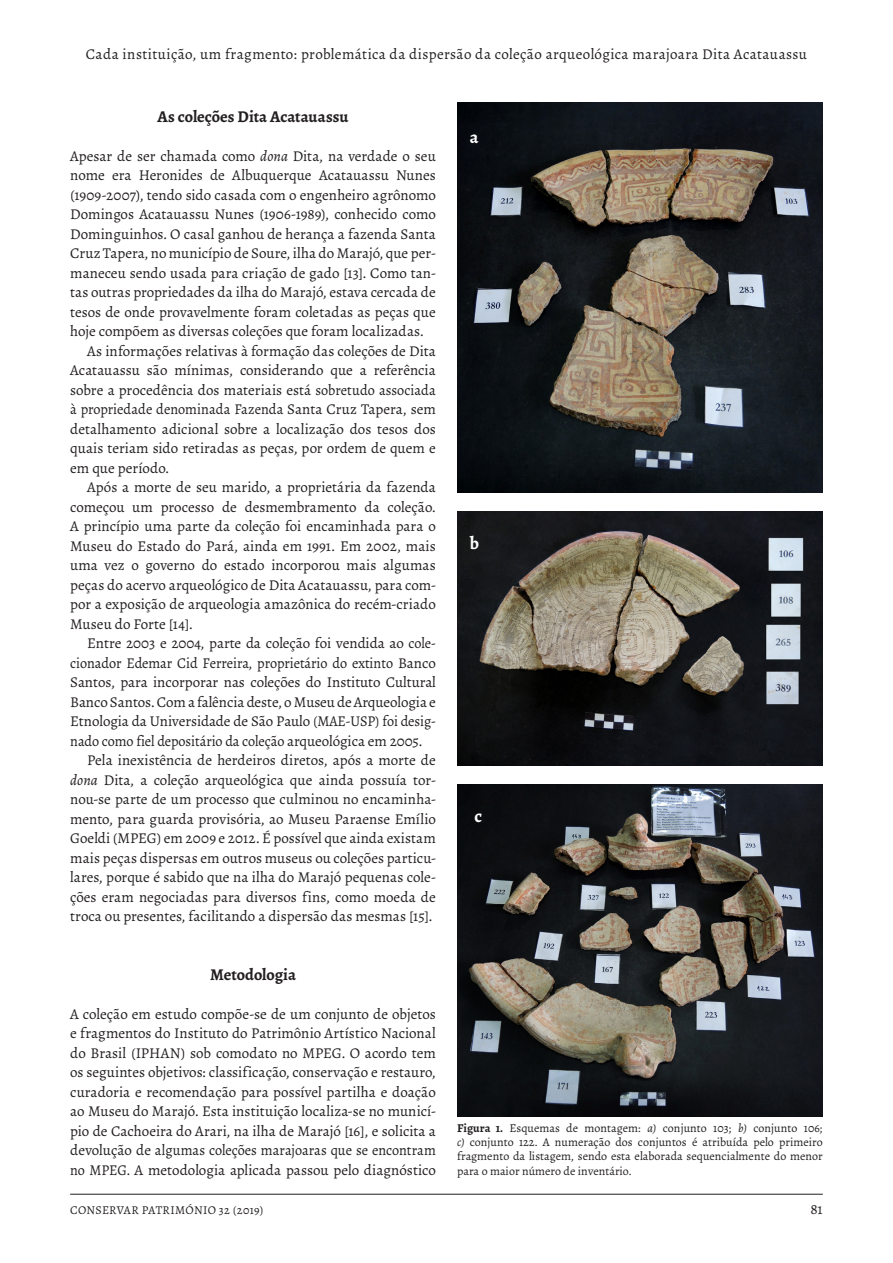
<style>
.page{position:relative;width:893px;height:1263px;background:#fff}
.page>*{position:absolute;margin:0;border:0;box-sizing:border-box;transform-origin:0 0}
.Notas_P_esq{font:700 18px "Alegreya";color:#fff}
.Capitulos{font:700 16.5px "Alegreya";color:#231f20}
.Paragrafos{font:15px/19.5px "Alegreya";color:#231f20;text-align:justify}
.TEXTO{font:15px/19.5px "Alegreya";color:#231f20;text-align:justify}
.Primeiro_paragrafo{font:15px "Alegreya";letter-spacing:.025em;color:#231f20}
.Notas_P_esq-2{font:12px/14.2px "Alegreya";color:#231f20;text-align:justify}
.Notas_P_esq-3{font:12px "Alegreya";letter-spacing:.025em;color:#231f20}
.s1{font-style:italic}
.s2{font-weight:700}
</style>
<div class="page">
<hr style="left:70px;top:1194px;width:753px;height:1px;background:#231f20">
<img style="left:457px;top:102px;width:366px;height:390px">
<img style="left:457px;top:512px;width:366px;height:253px">
<img style="left:457px;top:785px;width:366px;height:331px">
<p class="Primeiro_paragrafo" style="left:86px;top:44px;width:723px">Cada instituição, um fragmento: problemática da dispersão da coleção arqueológica marajoara Dita Acatauassu</p>
<p class="Capitulos" style="left:158px;top:105px;width:192px">As coleções Dita Acatauassu</p>
<p class="TEXTO" style="left:70px;top:146px;width:367px">Apesar de ser chamada como <span class="s1">dona</span> Dita, na verdade o seu nome era Heronides de Albuquerque Acatauassu Nunes (1909-2007), tendo sido casada com o engenheiro agrônomo Domingos Acatauassu Nunes (1906-1989), conhecido como Dominguinhos. O casal ganhou de herança a fazenda Santa Cruz Tapera, no município de Soure, ilha do Marajó, que per&shy;maneceu sendo usada para criação de gado [13]. Como tan&shy;tas outras propriedades da ilha do Marajó, estava cercada de tesos de onde provavelmente foram coletadas as peças que hoje compõem as diversas coleções que foram localizadas.</p>
<p class="Paragrafos" style="left:70px;top:341px;width:367px;text-indent:17px">As informações relativas à formação das coleções de Dita Acatauassu são mínimas, considerando que a referência sobre a procedência dos materiais está sobretudo associada à propriedade denominada Fazenda Santa Cruz Tapera, sem detalhamento adicional sobre a localização dos tesos dos quais teriam sido retiradas as peças, por ordem de quem e em que período.</p>
<p class="Paragrafos" style="left:70px;top:477px;width:367px;text-indent:17px">Após a morte de seu marido, a proprietária da fazenda começou um processo de desmembramento da coleção.<br>A princípio uma parte da coleção foi encaminhada para o Museu do Estado do Pará, ainda em 1991. Em 2002, mais uma vez o governo do estado incorporou mais algumas peças do acervo arqueológico de Dita Acatauassu, para com&shy;por a exposição de arqueologia amazônica do recém-criado Museu do Forte [14].</p>
<p class="Paragrafos" style="left:70px;top:633px;width:367px;text-indent:17px">Entre 2003 e 2004, parte da coleção foi vendida ao cole&shy;cionador Edemar Cid Ferreira, proprietário do extinto Banco Santos, para incorporar nas coleções do Instituto Cultural Banco Santos. Com a falência deste, o Museu de Arqueologia e Etnologia da Universidade de São Paulo (MAE-USP) foi desig&shy;nado como fiel depositário da coleção arqueológica em 2005.</p>
<p class="Paragrafos" style="left:70px;top:750px;width:367px;text-indent:17px">Pela inexistência de herdeiros diretos, após a morte de <span class="s1">dona</span> Dita, a coleção arqueológica que ainda possuía tor&shy;nou-se parte de um processo que culminou no encaminha&shy;mento, para guarda provisória, ao Museu Paraense Emílio Goeldi (MPEG) em 2009 e 2012. É possível que ainda existam mais peças dispersas em outros museus ou coleções particu&shy;lares, porque é sabido que na ilha do Marajó pequenas cole&shy;ções eram negociadas para diversos fins, como moeda de troca ou presentes, facilitando a dispersão das mesmas [15].</p>
<p class="Capitulos" style="left:210px;top:963px;width:88px">Metodologia</p>
<p class="TEXTO" style="left:70px;top:1004px;width:367px">A coleção em estudo compõe-se de um conjunto de objetos e fragmentos do Instituto do Patrimônio Artístico Nacional do Brasil (IPHAN) sob comodato no MPEG. O acordo tem os seguintes objetivos: classificação, conservação e restauro, curadoria e recomendação para possível partilha e doação ao Museu do Marajó. Esta instituição localiza-se no municí&shy;pio de Cachoeira do Arari, na ilha de Marajó [16], e solicita a devolução de algumas coleções marajoaras que se encontram no MPEG. A metodologia aplicada passou pelo diagnóstico</p>
<p class="Notas_P_esq" style="left:470px;top:125px;width:10px">a</p>
<p class="Notas_P_esq" style="left:470px;top:532px;width:11px">b</p>
<p class="Notas_P_esq" style="left:475px;top:805px;width:9px">c</p>
<p class="Notas_P_esq-2" style="left:457px;top:1121px;width:367px"><span class="s2">Figura 1.</span> Esquemas de montagem: <span class="s1">a)</span> conjunto 103; <span class="s1">b)</span> conjunto 106; <span class="s1">c)</span> conjunto 122. A numeração dos conjuntos é atribuída pelo primeiro fragmento da listagem, sendo esta elaborada sequencialmente do menor para o maior número de inventário.</p>
<p class="Notas_P_esq-3" style="left:70px;top:1202px;width:195px">CONSERVAR PATRIMÓNIO 32 (2019)</p>
<p class="TEXTO" style="left:810px;top:1199px;width:14px">81</p>
</div>
